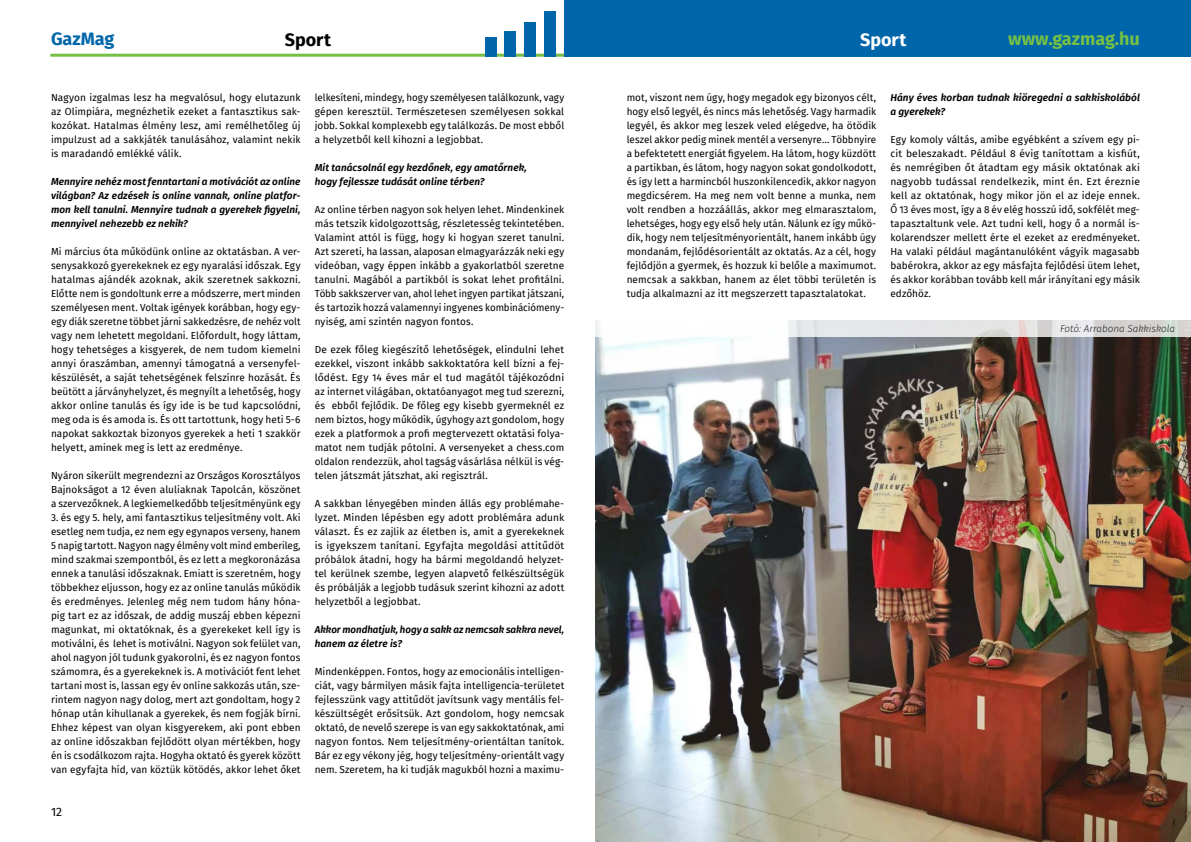
<style>
.page{position:relative;width:1191px;height:842px;background:#fff}
.page>*{position:absolute;margin:0;border:0;box-sizing:border-box;transform-origin:0 0}
.t1{font:700 18px "Fira Sans";color:#75c044}
.t2{font:700 18px "Fira Sans";color:#06a}
.t3{font:700 18px "Fira Sans";letter-spacing:-.005em;color:#000}
.t4{font:700 18px "Fira Sans";letter-spacing:-.005em;color:#fff}
.t5{font:12px "Fira Sans";color:#000}
.t6{font:10px/14px "Fira Sans";letter-spacing:.005em;color:#000;text-align:justify}
.t7{font:italic 600 10px/14px "Fira Sans";letter-spacing:.005em;color:#000}
.t8{font:italic 200 10px "Fira Sans";color:#000}
</style>
<div class="page">
<hr style="left:50px;top:54px;width:545px;height:3px;background:#75c044">
<div style="left:485px;top:37px;width:11px;height:20px;background:#06a"></div>
<div style="left:505px;top:31px;width:11px;height:26px;background:#06a"></div>
<div style="left:524px;top:23px;width:12px;height:34px;background:#06a"></div>
<div style="left:544px;top:11px;width:12px;height:46px;background:#06a"></div>
<div style="left:564px;top:0;width:627px;height:57px;background:#06a"></div>
<img style="left:595px;top:337px;width:596px;height:505px">
<svg style="left:595px;top:320px;width:596px;height:17px"></svg>
<h1 class="t2" style="left:51px;top:24px;width:65px">GazMag</h1>
<h1 class="t3" style="left:285px;top:25px;width:48px">Sport</h1>
<h1 class="t1" style="left:1008px;top:24px;width:133px">www.gazmag.hu</h1>
<h1 class="t4" style="left:860px;top:25px;width:48px">Sport</h1>
<p class="t6" style="left:51px;top:90px;width:251px">Nagyon izgalmas lesz ha megvalósul, hogy elutazunk az Olimpiára, megnézhetik ezeket a fantasztikus sak&shy;kozókat. Hatalmas élmény lesz, ami remélhetőleg új impulzust ad a sakkjáték tanulásához, valamint nekik is maradandó emlékké válik.</p>
<p class="t7" style="left:51px;top:174px;width:251px;text-align:justify">Mennyire nehéz most fenntartani a motivációt az online világban? Az edzések is online vannak, online platfor&shy;mon kell tanulni. Mennyire tudnak a gyerekek figyelni, mennyivel nehezebb ez nekik?</p>
<p class="t6" style="left:51px;top:244px;width:251px">Mi március óta működünk online az oktatásban. A ver&shy;senysakkozó gyerekeknek ez egy nyaralási időszak. Egy hatalmas ajándék azoknak, akik szeretnek sakkozni.<br>Előtte nem is gondoltunk erre a módszerre, mert minden személyesen ment. Voltak igények korábban, hogy egy&shy;egy diák szeretne többet járni sakkedzésre, de nehéz volt vagy nem lehetett megoldani. Előfordult, hogy láttam, hogy tehetséges a kisgyerek, de nem tudom kiemelni annyi óraszámban, amennyi támogatná a versenyfel&shy;készülését, a saját tehetségének felszínre hozását. És beütött a járványhelyzet, és megnyílt a lehetőség, hogy akkor online tanulás és így ide is be tud kapcsolódni, meg oda is és amoda is. És ott tartottunk, hogy heti 5-6 napokat sakkoztak bizonyos gyerekek a heti 1 szakkör helyett, aminek meg is lett az eredménye.</p>
<p class="t6" style="left:51px;top:468px;width:251px">Nyáron sikerült megrendezni az Országos Korosztályos Bajnokságot a 12 éven aluliaknak Tapolcán, köszönet a szervezőknek. A legkiemelkedőbb teljesítményünk egy</p>
<p class="t6" style="left:51px;top:510px;width:251px">3. és egy 5. hely, ami fantasztikus teljesítmény volt. Aki esetleg nem tudja, ez nem egy egynapos verseny, hanem 5 napig tartott. Nagyon nagy élmény volt mind emberileg, mind szakmai szempontból, és ez lett a megkoronázása ennek a tanulási időszaknak. Emiatt is szeretném, hogy többekhez eljusson, hogy ez az online tanulás működik és eredményes. Jelenleg még nem tudom hány hóna&shy;pig tart ez az időszak, de addig muszáj ebben képezni magunkat, mi oktatóknak, és a gyerekeket kell így is motiválni, és lehet is motiválni. Nagyon sok felület van, ahol nagyon jól tudunk gyakorolni, és ez nagyon fontos számomra, és a gyerekeknek is. A motivációt fent lehet tartani most is, lassan egy év online sakkozás után, sze&shy;rintem nagyon nagy dolog, mert azt gondoltam, hogy 2 hónap után kihullanak a gyerekek, és nem fogják bírni.<br>Ehhez képest van olyan kisgyerekem, aki pont ebben az online időszakban fejlődött olyan mértékben, hogy én is csodálkozom rajta. Hogyha oktató és gyerek között van egyfajta híd, van köztük kötödés, akkor lehet őket</p>
<p class="t5" style="left:51px;top:803px;width:13px">12</p>
<p class="t6" style="left:315px;top:90px;width:251px">lelkesíteni, mindegy, hogy személyesen találkozunk, vagy gépen keresztül. Természetesen személyesen sokkal jobb. Sokkal komplexebb egy találkozás. De most ebből a helyzetből kell kihozni a legjobbat.</p>
<p class="t7" style="left:315px;top:160px;width:214px">Mit tanácsolnál egy kezdőnek, egy amatőrnek, hogy fejlessze tudását online térben?</p>
<p class="t6" style="left:315px;top:202px;width:251px">Az online térben nagyon sok helyen lehet. Mindenkinek más tetszik kidolgozottság, részletesség tekintetében.<br>Valamint attól is függ, hogy ki hogyan szeret tanulni.<br>Azt szereti, ha lassan, alaposan elmagyarázzák neki egy videóban, vagy éppen inkább a gyakorlatból szeretne tanulni. Magából a partikból is sokat lehet profitálni.<br>Több sakkszerver van, ahol lehet ingyen partikat játszani, és tartozik hozzá valamennyi ingyenes kombinációmen - nyiség, ami szintén nagyon fontos.</p>
<p class="t6" style="left:315px;top:342px;width:251px">De ezek főleg kiegészítő lehetőségek, elindulni lehet ezekkel, viszont inkább sakkoktatóra kell bízni a fej&shy;lődést. Egy 14 éves már el tud magától tájékozódni az internet világában, oktatóanyagot meg tud szerezni, és ebből fejlődik. De főleg egy kisebb gyermeknél ez nem biztos, hogy működik, úgyhogy azt gondolom, hogy ezek a platformok a profi megtervezett oktatási folya&shy;matot nem tudják pótolni. A versenyeket a chess.com oldalon rendezzük, ahol tagság vásárlása nélkül is vég&shy;telen játszmát játszhat, aki regisztrál.</p>
<p class="t6" style="left:315px;top:496px;width:251px">A sakkban lényegében minden állás egy problémahe&shy;lyzet. Minden lépésben egy adott problémára adunk választ. És ez zajlik az életben is, amit a gyerekeknek is igyekszem tanítani. Egyfajta megoldási attitűdöt próbálok átadni, hogy ha bármi megoldandó helyzet&shy;tel kerülnek szembe, legyen alapvető felkészültségük és próbálják a legjobb tudásuk szerint kihozni az adott helyzetből a legjobbat.</p>
<p class="t7" style="left:315px;top:622px;width:251px">Akkor mondhatjuk, hogy a sakk az nemcsak sakkra nevel, hanem az életre is?</p>
<p class="t6" style="left:315px;top:664px;width:251px">Mindenképpen. Fontos, hogy az emocionális intelligen&shy;ciát, vagy bármilyen másik fajta intelligencia-területet fejlesszünk vagy attitűdöt javítsunk vagy mentális fel&shy;készültségét erősítsük. Azt gondolom, hogy nemcsak oktató, de nevelő szerepe is van egy sakkoktatónak, ami nagyon fontos. Nem teljesítmény-orientáltan tanítok.<br>Bár ez egy vékony jég, hogy teljesítmény-orientált vagy nem. Szeretem, ha ki tudják magukból hozni a maximu-</p>
<p class="t6" style="left:626px;top:90px;width:251px">mot, viszont nem úgy, hogy megadok egy bizonyos célt, hogy első legyél, és nincs más lehetőség. Vagy harmadik legyél, és akkor meg leszek veled elégedve, ha ötödik leszel akkor pedig minek mentél a versenyre... Többnyire a befektetett energiát figyelem. Ha látom, hogy küzdött a partikban, és látom, hogy nagyon sokat gondolkodott, és így lett a harmincból huszonkilencedik, akkor nagyon megdicsérem. Ha meg nem volt benne a munka, nem volt rendben a hozzáállás, akkor meg elmarasztalom, lehetséges, hogy egy első hely után. Nálunk ez így műkö&shy;dik, hogy nem teljesítményorientált, hanem inkább úgy mondanám, fejlődésorientált az oktatás. Az a cél, hogy fejlődjön a gyermek, és hozzuk ki belőle a maximumot. nemcsak a sakkban, hanem az élet többi területén is tudja alkalmazni az itt megszerzett tapasztalatokat.</p>
<p class="t7" style="left:890px;top:90px;width:251px">Hány éves korban tudnak kiöregedni a sakkiskolából a gyerekek?</p>
<p class="t6" style="left:890px;top:132px;width:251px">Egy komoly váltás, amibe egyébként a szívem egy pi&shy;cit beleszakadt. Például 8 évig tanítottam a kisfiút, és nemrégiben őt átadtam egy másik oktatónak aki nagyobb tudással rendelkezik, mint én. Ezt éreznie kell az oktatónak, hogy mikor jön el az ideje ennek.<br>Ő 13 éves most, így a 8 év elég hosszú idő, sokfélét meg&shy;tapasztaltunk vele. Azt tudni kell, hogy ő a normál is&shy;kolarendszer mellett érte el ezeket az eredményeket.<br>Ha valaki például magántanulóként vágyik magasabb babérokra, akkor az egy másfajta fejlődési ütem lehet, és akkor korábban tovább kell már irányítani egy másik edzőhöz.</p>
<p class="t8" style="left:1060px;top:322px;width:116px">Fotó: Arrabona Sakkiskola</p>
</div>
